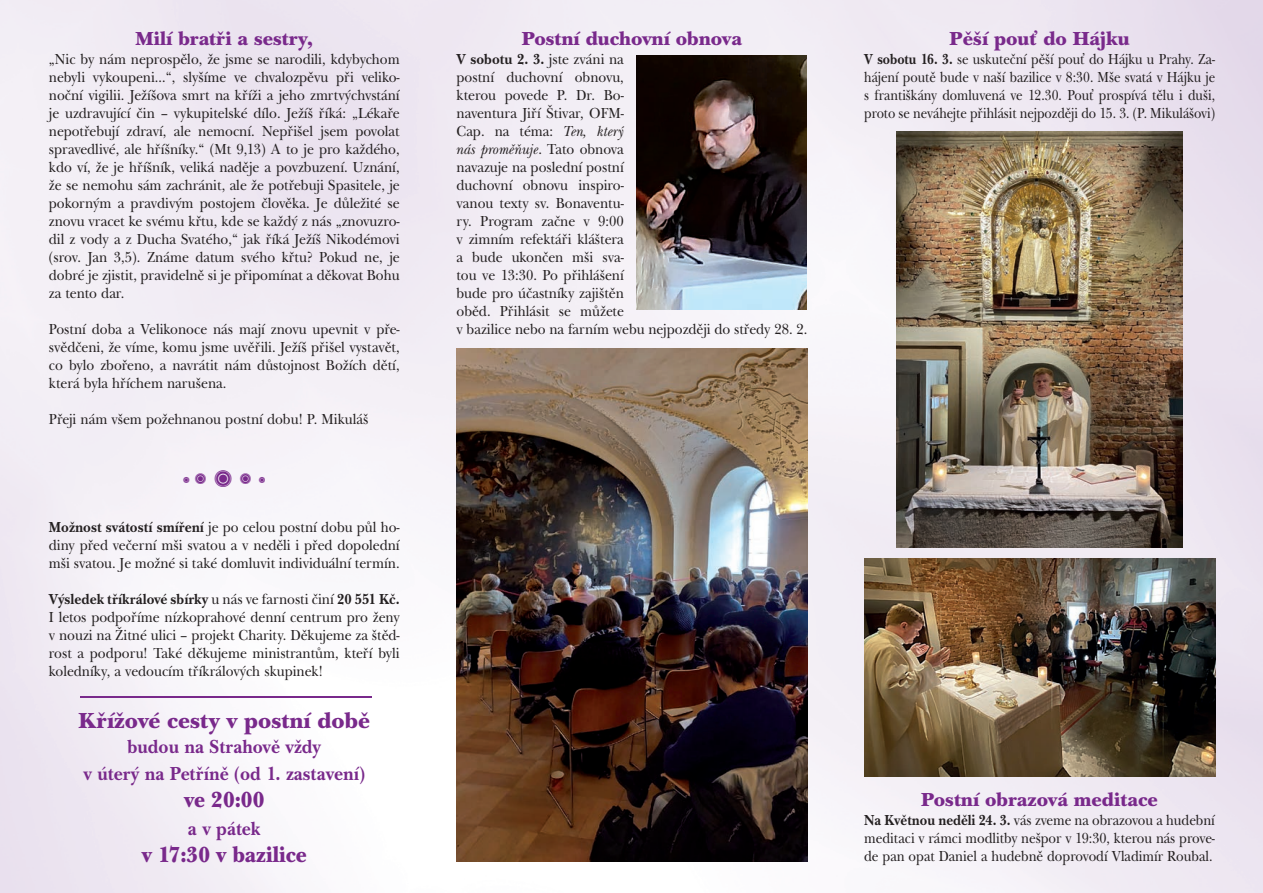
<style>
.page{position:relative;width:1263px;height:893px;background:#fff}
.page>*{position:absolute;margin:0;border:0;box-sizing:border-box;transform-origin:0 0}
.t1{font:900 22.5px "New Baskervil Itc TOT";color:#79298b}
.t2{font:900 22.5px "New Baskervil Itc TOT";color:#79298b;scale:.92 1}
.t3{font:900 19.5px "New Baskervil Itc TOT";color:#79298b}
.t4{font:700 19.5px/27.6px "New Baskervil Itc TOT";color:#79298b;text-align:center;scale:.92 1}
.t5{font:15px/18px "New Baskervilltc TOT Rom";color:#231f20;text-align:justify;scale:.92 1}
.t6{font:15px/18px "New Baskervilltc TOT Rom";color:#231f20;text-align:justify;scale:.86 1}
.t7{font:15px/18px "New Baskervilltc TOT Rom";color:#231f20;text-align:justify;scale:.89 1}
.t8{font:700 15px "New Baskervil Itc TOT";color:#231f20;scale:.92 1}
.t9{font:italic 15px "New Baskervil Itc TOT";color:#231f20;scale:.92 1}
.t10{font:8.7px "Botan";color:#79298b}
.s1{font-size:15.15px}
.s2{font-size:23.85px}
.s3{font-family:"New Baskervil Itc TOT";font-weight:700}
.s4{font-family:"New Baskervilltc TOT Rom";font-weight:400}
.s5{font-family:"New Baskervil Itc TOT";font-style:italic}
.s6{font-family:"New Baskervilltc TOT Rom";font-style:normal}
</style>
<div class="page">
<img style="left:0;top:0;width:1263px;height:893px">
<img style="left:864px;top:558px;width:351px;height:218px">
<img style="left:457px;top:349px;width:350px;height:512px">
<img style="left:897px;top:132px;width:285px;height:415px">
<hr style="left:81px;top:696px;width:291px;height:2px;background:#79298b">
<img style="left:637px;top:55px;width:170px;height:255px">
<h2 class="t3" style="left:136px;top:27px;width:179px">Milí bratři a sestry,</h2>
<p class="t5" style="left:49px;top:50px;width:383px">„Nic by nám neprospělo, že jsme se narodili, kdybychom nebyli vykoupeni…“, slyšíme ve chvalozpěvu při veliko&shy;noční vigilii. Ježíšova smrt na kříži a jeho zmrtvýchvstání je uzdravující čin – vykupitelské dílo. Ježíš říká: „Lékaře nepotřebují zdraví, ale nemocní. Nepřišel jsem povolat spravedlivé, ale hříšníky.“ (Mt 9,13) A to je pro každého, kdo ví, že je hříšník, veliká naděje a povzbuzení. Uznání, že se nemohu sám zachránit, ale že potřebuji Spasitele, je pokorným a pravdivým postojem člověka. Je důležité se znovu vracet ke svému křtu, kde se každý z nás „znovuzro&shy;dil z vody a z Ducha Svatého,“ jak říká Ježíš Nikodémovi (srov. Jan 3,5). Známe datum svého křtu? Pokud ne, je dobré je zjistit, pravidelně si je připomínat a děkovat Bohu za tento dar.</p>
<p class="t5" style="left:49px;top:320px;width:383px">Postní doba a Velikonoce nás mají znovu upevnit v pře&shy;svědčeni, že víme, komu jsme uvěřili. Ježíš přišel vystavět, co bylo zbořeno, a navrátit nám důstojnost Božích dětí, která byla hříchem narušena.</p>
<p class="t5" style="left:49px;top:410px;width:349px">Přeji nám všem požehnanou postní dobu! P. Mikuláš</p>
<p class="t10" style="left:183px;top:475px;width:84px">L <span class="s1">L</span><span class="s2">L</span><span class="s1">L</span> L</p>
<p class="t5" style="left:49px;top:518px;width:383px"><span class="s3">Možnost svátostí smíření</span> je po celou postní dobu půl ho&shy;diny před večerní mši svatou a v neděli i před dopolední mši svatou. Je možné si také domluvit individuální termín.</p>
<p class="t8" style="left:49px;top:590px;width:383px">Výsledek tříkrálové sbírky <span class="s4">u nás ve farnosti činí</span> 20 551 Kč.</p>
<p class="t5" style="left:49px;top:608px;width:383px">I letos podpoříme nízkoprahové denní centrum pro ženy v nouzi na Žitné ulici – projekt Charity. Děkujeme za štěd&shy;rost a podporu! Také děkujeme ministrantům, kteří byli koledníky, a vedoucím tříkrálových skupinek!</p>
<h1 class="t1" style="left:79px;top:707px;width:293px">Křížové cesty v postní době</h1>
<h2 class="t4" style="left:83px;top:733px;width:308px">budou na Strahově vždy<br>v úterý na Petříně (od 1. zastavení)</h2>
<h1 class="t2" style="left:184px;top:787px;width:89px">ve 20:00</h1>
<h2 class="t4" style="left:188px;top:815px;width:81px">a v pátek</h2>
<h1 class="t2" style="left:142px;top:841px;width:181px">v 17:30 v bazilice</h1>
<h2 class="t3" style="left:522px;top:27px;width:222px">Postní duchovní obnova</h2>
<p class="t8" style="left:457px;top:50px;width:183px">V sobotu 2. 3. <span class="s4">jste zváni na</span></p>
<p class="t5" style="left:457px;top:68px;width:183px">postní duchovní obnovu, kterou povede P. Dr. Bo&shy;naventura Jiří Štivar, OFM-Cap. na téma: <span class="s5">Ten, který</span></p>
<p class="t9" style="left:457px;top:140px;width:183px">nás proměňuje<span class="s6">. Tato obnova</span></p>
<p class="t5" style="left:457px;top:158px;width:383px;text-align:left">navazuje na poslední postní<br>duchovní obnovu inspiro-<br>vanou texty sv. Bonaventu-<br>ry. Program začne v 9:00<br>v zimním refektáři kláštera<br>a bude ukončen mši sva-<br>tou ve 13:30. Po přihlášení<br>bude pro účastníky zajištěn<br>oběd. Přihlásit se můžete<br>v bazilice nebo na farním webu nejpozději do středy 28. 2.</p>
<h2 class="t3" style="left:949px;top:27px;width:182px">Pěší pouť do Hájku</h2>
<p class="t6" style="left:864px;top:50px;width:409px"><span class="s3">V sobotu 16. 3.</span> se uskuteční pěší pouť do Hájku u Prahy. Za&shy;hájení poutě bude v naší bazilice v 8:30. Mše svatá v Hájku je s františkány domluvená ve 12.30. Pouť prospívá tělu i duši, proto se neváhejte přihlásit nejpozději do 15. 3. (P. Mikulášovi)</p>
<h2 class="t3" style="left:921px;top:788px;width:238px">Postní obrazová meditace</h2>
<p class="t7" style="left:864px;top:811px;width:396px"><span class="s3">Na Květnou neděli 24. 3.</span> vás zveme na obrazovou a hudební meditaci v rámci modlitby nešpor v 19:30, kterou nás prove&shy;de pan opat Daniel a hudebně doprovodí Vladimír Roubal.</p>
</div>
